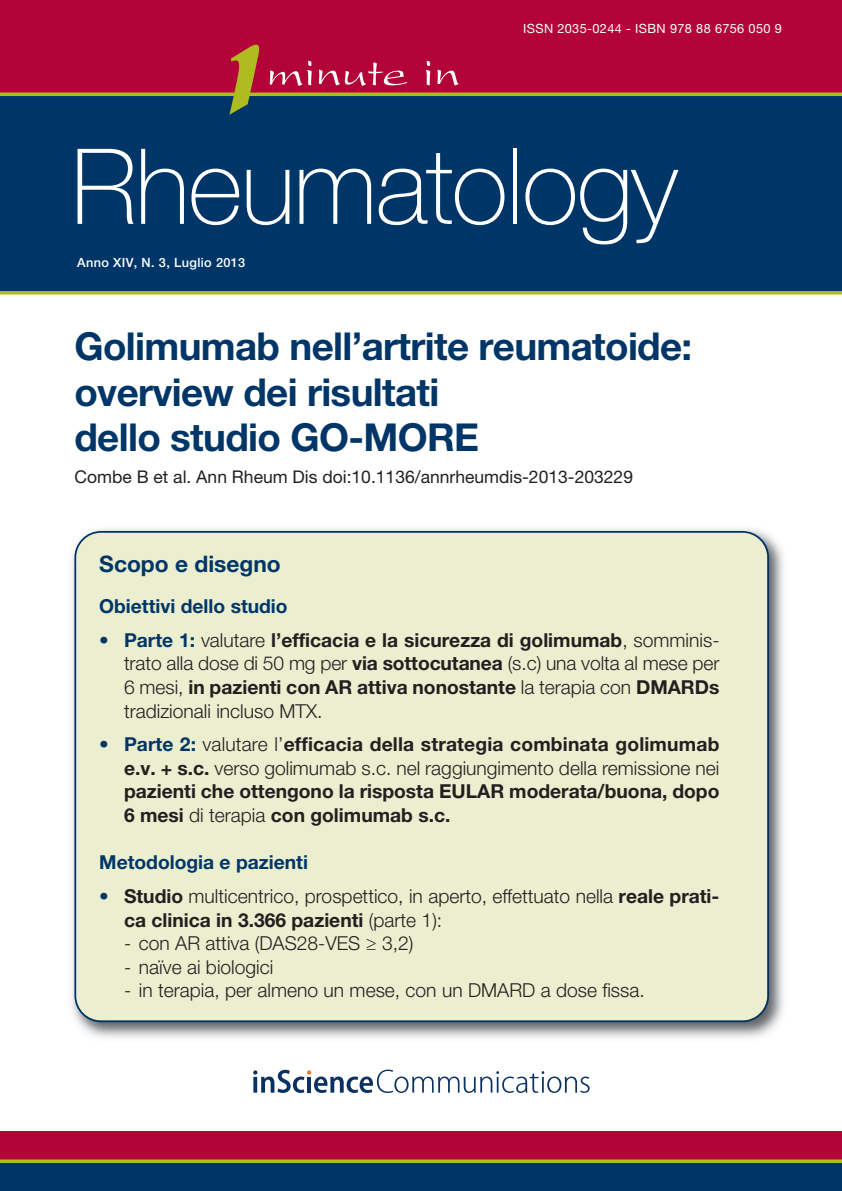
<style>
.page{position:relative;width:842px;height:1191px;background:#fff}
.page>*{position:absolute;margin:0;border:0;box-sizing:border-box;transform-origin:0 0}
.t1{font:italic 113.05px "Formal Script 421 BT";color:#aebc21}
.t2{font:100 105px "Helvetica Neue LT Std";color:#fff}
.t3{font:45.32px "Present LT Std";color:#fff;scale:1.15 1}
.t4{font:700 38.5px/45.5px "Helvetica Neue LT Std";letter-spacing:-.015em;color:#003667}
.t5{font:700 22.75px "Helvetica Neue LT Std";color:#003667}
.t6{font:300 19.25px/23.6px "Helvetica Neue LT Std";color:#231f20;text-align:justify}
.t7{font:700 19.25px/23.6px "Helvetica Neue LT Std";color:#231f20;text-align:justify}
.t8{font:700 19.25px "Helvetica Neue LT Std";color:#003667}
.t9{font:17.5px "Helvetica Neue LT Std";color:#231f20}
.t10{font:12.78px "Helvetica Neue LT Std";letter-spacing:.03em;color:#fff}
.t11{font:500 12.78px "Helvetica Neue LT Std";letter-spacing:.03em;color:#fff}
.s1{font-weight:200;font-size:93.27px;color:#003667}
.s2{color:#003667}
.s3{font-weight:700;color:#003667}
.s4{font-weight:700}
.s5{font-weight:300;color:#003667}
.s6{font-weight:300}
</style>
<div class="page">
<div style="left:0;top:94px;width:842px;height:199px;background:#003667"></div>
<div style="left:0;top:0;width:842px;height:94px;background:#b30437"></div>
<div style="left:0;top:1161px;width:842px;height:30px;background:#003667"></div>
<div style="left:0;top:1131px;width:842px;height:30px;background:#b30437"></div>
<hr style="left:0;top:93px;width:842px;height:3px;background:#aebc21">
<svg style="left:0;top:1159px;width:842px;height:4px;background:#ada523"></svg>
<hr style="left:0;top:291px;width:842px;height:3px;background:#aebc21">
<svg style="left:253px;top:1069px;width:336px;height:24px"></svg>
<img style="left:71px;top:529px;width:713px;height:509px">
<div style="left:74px;top:531px;width:695px;height:491px;background:#ebeecf"></div>
<h1 class="t1" style="left:216px;top:17px;width:66px">1</h1>
<h3 class="t3" style="left:266px;top:55px;width:170px">minute in</h3>
<p class="t10" style="left:523px;top:24px;width:260px">ISSN 2035-0244 - ISBN 978 88 6756 050 9</p>
<h2 class="t2" style="left:71px;top:149px;width:608px">R<span class="s1">R h</span>h<span class="s1">e</span>e<span class="s1">u</span>u<span class="s1">m</span>m<span class="s1">a</span> a<span class="s1">t o</span>t <span class="s1">l</span> o<span class="s1">o g</span>l o<span class="s1">y</span>g y</h2>
<p class="t11" style="left:77px;top:258px;width:170px">Anno XIV, N. 3, Luglio 2013</p>
<h3 class="t4" style="left:74px;top:327px;width:619px">Golimumab nell’artrite reumatoide: overview dei risultati<br>dello studio GO-MORE</h3>
<p class="t9" style="left:74px;top:471px;width:560px">Combe B et al. Ann Rheum Dis doi:10.1136/annrheumdis-2013-203229</p>
<p class="t5" style="left:99px;top:556px;width:183px">Scopo e disegno</p>
<p class="t8" style="left:99px;top:599px;width:190px">Obiettivi dello studio</p>
<p class="t6" style="left:124px;top:630px;width:597px;text-indent:-25px"><span class="s2">•</span> <span class="s3">Parte 1:</span> valutare <span class="s4">l’efficacia e la sicurezza di golimumab</span>, somminis&shy;trato alla dose di 50 mg per <span class="s4">via sottocutanea</span> (s.c) una volta al mese per 6 mesi, <span class="s4">in pazienti con AR attiva nonostante</span> la terapia con <span class="s4">DMARDs </span>tradizionali incluso MTX.</p>
<p class="t7" style="left:124px;top:734px;width:597px;text-indent:-25px"><span class="s5">•</span> <span class="s2">Parte 2:</span> <span class="s6">valutare l’</span>efficacia della strategia combinata golimumab e.v. + s.c. <span class="s6">verso golimumab s.c. nel raggiungimento della remissione nei </span>pazienti che ottengono la risposta EULAR moderata/buona, dopo 6 mesi <span class="s6">di terapia</span> con golimumab s.c.</p>
<p class="t8" style="left:99px;top:855px;width:210px">Metodologia e pazienti</p>
<p class="t6" style="left:124px;top:886px;width:597px;text-indent:-25px"><span class="s2">•</span> <span class="s4">Studio</span> multicentrico, prospettico, in aperto, effettuato nella <span class="s4">reale prati&shy;ca clinica in 3.366 pazienti</span> (parte 1):</p>
<p class="t6" style="left:124px;top:933px;width:291px">- con AR attiva (DAS28-VES ≥ 3,2)</p>
<p class="t6" style="left:124px;top:957px;width:151px">- naïve ai biologici</p>
<p class="t6" style="left:124px;top:980px;width:522px">- in terapia, per almeno un mese, con un DMARD a dose fissa.</p>
</div>
